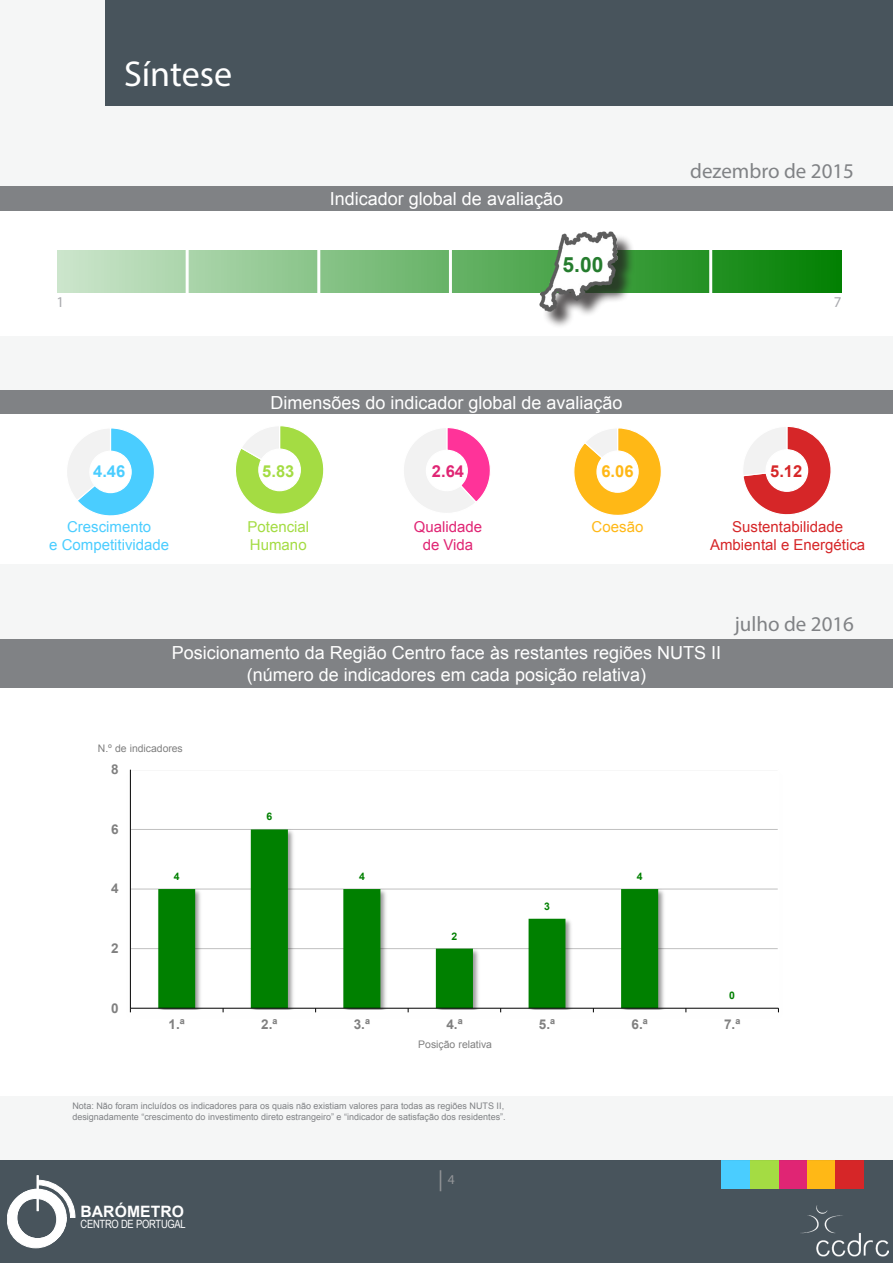
<style>
.page{position:relative;width:893px;height:1263px;background:#fff}
.page>*{position:absolute;margin:0;border:0;box-sizing:border-box;transform-origin:0 0}
.t1{font:36px "Myriad Pro";color:#fff}
.t2{font:21px "Myriad Pro";color:#808285}
.t3{font:700 21px "Arial";color:#257c2e}
.t4{font:21px "Myriad Pro";color:#939598}
.t5{font:18px/21.6px "Arial";color:#fff;text-align:center}
.t6{font:700 16.5px "Arial";color:#a4dc43}
.t7{font:700 16.5px "Arial";color:#e02574}
.t8{font:700 16.5px "Arial";color:#ffb816}
.t9{font:700 16.5px "Arial";color:#d62628}
.t10{font:700 16.5px "Arial";color:#4acdff}
.t11{font:700 15.6px "Arial";letter-spacing:.005em;color:#fff}
.t12{font:15px/18px "Arial";color:#d62628;text-align:center}
.t13{font:15px/18px "Arial";color:#4acdff;text-align:center}
.t14{font:15px/18px "Arial";color:#e02574;text-align:center}
.t15{font:15px/18px "Arial";color:#a4dc43}
.t16{font:15px "Arial";color:#ffb816}
.t17{font:15px "Myriad Pro";color:#a8a9ad}
.t18{font:700 13.5px "Arial";color:#808080}
.t19{font:11.4px "Arial Narrow";letter-spacing:-.025em;color:#fff}
.t20{font:10.5px "Arial";letter-spacing:-.005em;color:#808080}
.t21{font:700 10.5px "Arial";color:#008000}
.t22{font:9px/10.8px "Arial";color:#808285}
.s1{font-size:13.5px}
</style>
<div class="page">
<div style="left:0;top:1160px;width:893px;height:103px;background:#48545c"></div>
<div style="left:778px;top:1160px;width:29px;height:29px;background:#e02574"></div>
<div style="left:807px;top:1160px;width:29px;height:29px;background:#ffb816"></div>
<div style="left:836px;top:1160px;width:28px;height:29px;background:#d62628"></div>
<div style="left:750px;top:1160px;width:28px;height:29px;background:#a4dc43"></div>
<div style="left:722px;top:1160px;width:28px;height:29px;background:#4acdff"></div>
<img style="left:801px;top:1205px;width:87px;height:52px">
<svg style="left:7px;top:1179px;width:69px;height:69px"></svg>
<div style="left:37px;top:1176px;width:1px;height:34px;border:1px solid #fff"></div>
<div style="left:0;top:0;width:893px;height:1160px;background:#f5f6f6"></div>
<div style="left:105px;top:0;width:788px;height:105px;background:#48545c"></div>
<div style="left:0;top:639px;width:893px;height:49px;background:#808285"></div>
<div style="left:0;top:688px;width:893px;height:407px;background:#fff"></div>
<div style="left:0;top:390px;width:893px;height:24px;background:#808285"></div>
<div style="left:0;top:414px;width:893px;height:149px;background:#fff"></div>
<div style="left:0;top:186px;width:893px;height:149px;background:#fff"></div>
<div style="left:0;top:186px;width:893px;height:24px;background:#808285"></div>
<hr style="left:130px;top:948px;width:648px;height:1px;background:#c0c0c0">
<hr style="left:130px;top:889px;width:648px;height:1px;background:#c0c0c0">
<hr style="left:130px;top:829px;width:648px;height:1px;background:#c0c0c0">
<img style="left:155px;top:888px;width:513px;height:120px">
<svg style="left:158px;top:829px;width:500px;height:179px"></svg>
<hr style="left:130px;top:770px;width:1px;height:238px;background:#000">
<hr style="left:130px;top:1008px;width:648px;height:1px;background:#000">
<svg style="left:743px;top:427px;width:88px;height:88px"></svg>
<svg style="left:574px;top:428px;width:87px;height:87px"></svg>
<svg style="left:404px;top:428px;width:86px;height:85px"></svg>
<svg style="left:236px;top:426px;width:88px;height:88px"></svg>
<svg style="left:67px;top:428px;width:87px;height:88px"></svg>
<svg style="left:57px;top:250px;width:785px;height:42px;background:#6cb56c"></svg>
<hr style="left:317px;top:241px;width:3px;height:59px;background:#fff">
<hr style="left:186px;top:237px;width:3px;height:59px;background:#fff">
<hr style="left:709px;top:237px;width:3px;height:59px;background:#fff">
<hr style="left:449px;top:241px;width:3px;height:60px;background:#fff">
<div style="left:542px;top:233px;width:93px;height:97px;background:#231f20;opacity:.75"></div>
<img style="left:537px;top:231px;width:82px;height:86px">
<h1 class="t1" style="left:124px;top:52px;width:110px">Síntese</h1>
<h3 class="t5" style="left:330px;top:187px;width:235px">Indicador global de avaliação</h3>
<h2 class="t3" style="left:563px;top:250px;width:42px">5.00</h2>
<h2 class="t2" style="left:690px;top:158px;width:165px">dezembro de 2015</h2>
<h3 class="t17" style="left:56px;top:293px;width:9px">1</h3>
<h3 class="t17" style="left:834px;top:293px;width:9px">7</h3>
<h3 class="t10" style="left:93px;top:459px;width:34px">4.46</h3>
<h3 class="t5" style="left:270px;top:391px;width:354px">Dimensões do indicador global de avaliação</h3>
<h3 class="t6" style="left:262px;top:459px;width:34px">5.83</h3>
<h3 class="t7" style="left:432px;top:459px;width:34px">2.64</h3>
<h3 class="t8" style="left:601px;top:459px;width:34px">6.06</h3>
<h3 class="t9" style="left:770px;top:459px;width:34px">5.12</h3>
<h3 class="t13" style="left:49px;top:518px;width:122px">Crescimento<br>e Competitividade</h3>
<h3 class="t15" style="left:247px;top:518px;width:63px">Potencial<br>Humano</h3>
<h3 class="t14" style="left:414px;top:518px;width:70px">Qualidade de Vida</h3>
<h3 class="t16" style="left:592px;top:517px;width:53px">Coesão</h3>
<h3 class="t12" style="left:710px;top:518px;width:157px">Sustentabilidade<br>Ambiental e Energética</h3>
<h2 class="t2" style="left:735px;top:611px;width:121px">julho de 2016</h2>
<h3 class="t5" style="left:172px;top:642px;width:551px">Posicionamento da Região Centro face às restantes regiões NUTS II (número de indicadores em cada posição relativa)</h3>
<p class="t20" style="left:98px;top:741px;width:86px">N.º de indicadores</p>
<h3 class="t18" style="left:111px;top:760px;width:9px">8</h3>
<h3 class="t18" style="left:111px;top:819px;width:9px">6</h3>
<h3 class="t18" style="left:111px;top:879px;width:9px">4</h3>
<h3 class="t18" style="left:111px;top:939px;width:9px">2</h3>
<h3 class="t18" style="left:111px;top:998px;width:9px">0</h3>
<p class="t21" style="left:174px;top:869px;width:7px">4</p>
<p class="t21" style="left:266px;top:809px;width:7px">6</p>
<p class="t21" style="left:359px;top:869px;width:7px">4</p>
<p class="t21" style="left:452px;top:928px;width:7px">2</p>
<p class="t21" style="left:544px;top:899px;width:7px">3</p>
<p class="t21" style="left:637px;top:869px;width:7px">4</p>
<p class="t21" style="left:729px;top:988px;width:7px">0</p>
<h3 class="t18" style="left:169px;top:1014px;width:18px">1.ª</h3>
<h3 class="t18" style="left:261px;top:1014px;width:18px">2.ª</h3>
<h3 class="t18" style="left:354px;top:1014px;width:18px">3.ª</h3>
<h3 class="t18" style="left:446px;top:1014px;width:18px">4.ª</h3>
<h3 class="t18" style="left:539px;top:1014px;width:18px">5.ª</h3>
<h3 class="t18" style="left:631px;top:1014px;width:18px">6.ª</h3>
<h3 class="t18" style="left:724px;top:1014px;width:18px">7.ª</h3>
<p class="t20" style="left:418px;top:1037px;width:75px">Posição relativa</p>
<p class="t22" style="left:72px;top:1100px;width:435px">Nota: Não foram incluídos os indicadores para os quais não existiam valores para todas as regiões NUTS II, designadamente “crescimento do investimento direto estrangeiro” e “indicador de satisfação dos residentes”.</p>
<h3 class="t11" style="left:81px;top:1200px;width:105px">BARÓMETRO</h3>
<p class="t19" style="left:81px;top:1215px;width:107px">CENTRO DE PORTUGAL</p>
<h2 class="t4" style="left:438px;top:1166px;width:18px">| <span class="s1">4</span></h2>
</div>
